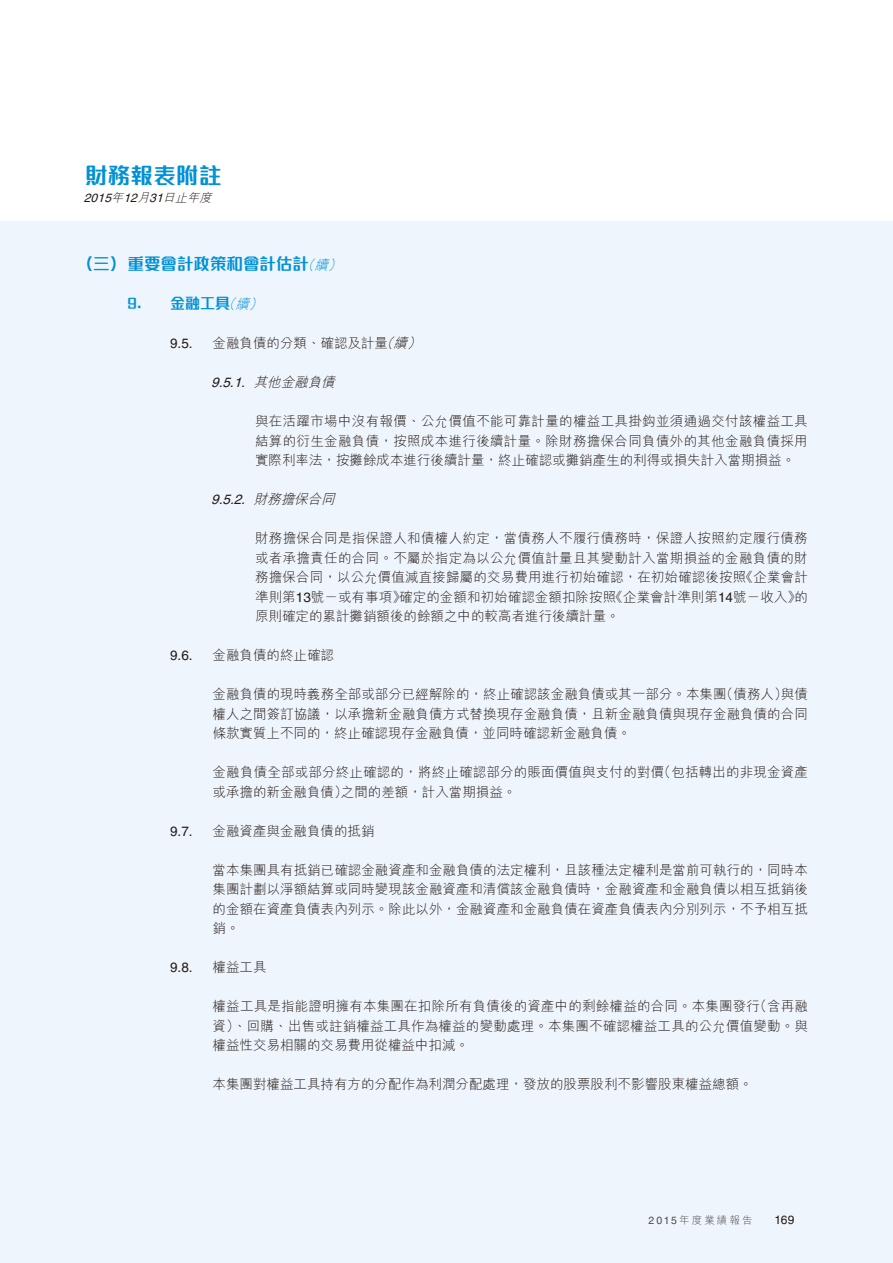
<style>
.page{position:relative;width:893px;height:1263px;background:#fff}
.page>*{position:absolute;margin:0;border:0;box-sizing:border-box;transform-origin:0 0}
.t1{font:700 22.5px "M Finance HK";letter-spacing:.015em;color:#0091d5}
.t2{font:700 16.5px "M Finance HK";color:#0091d5}
.t3{font:700 15px "M Finance HK";color:#0091d5}
.t4{font:300 13.5px/19.5px "M Hei HK";color:#231916;text-align:justify}
.t5{font:italic 13.5px "Helvetica LT Std";color:#231916}
.t6{font:13.5px "Helvetica LT Std";color:#231916}
.t7{font:italic 12px "Helvetica LT Std";color:#231916}
.t8{font:12px "Helvetica LT Std";color:#231916}
.t9{font:300 10.5px "M Hei HK";letter-spacing:.2em;color:#4d4a4a}
.s1{font-family:"M Hei HK";font-weight:300}
.s2{font-family:"M Hei HK";font-weight:300;font-style:italic;font-size:13.5px}
.s3{font-style:italic}
.s4{font-family:"Helvetica LT Std";font-weight:400}
</style>
<div class="page">
<div style="left:0;top:221px;width:893px;height:1042px;background:#eef5fc"></div>
<h1 class="t1" style="left:85px;top:164px;width:138px">財務報表附註</h1>
<p class="t7" style="left:84px;top:191px;width:132px">2015<span class="s1">年</span>12<span class="s1">月</span>31<span class="s1">日止年度</span></p>
<p class="t2" style="left:77px;top:255px;width:270px">（三） 重要會計政策和會計估計<span class="s2">（續）</span></p>
<p class="t3" style="left:128px;top:296px;width:140px">9. 金融工具<span class="s2">（續）</span></p>
<p class="t6" style="left:170px;top:336px;width:24px">9.5.</p>
<p class="t4" style="left:213px;top:333px;width:213px">金融負債的分類、確認及計量<span class="s3">（續）</span></p>
<p class="t5" style="left:211px;top:375px;width:129px">9.5.1. <span class="s1">其他金融負債</span></p>
<p class="t4" style="left:255px;top:411px;width:554px">與在活躍市場中沒有報價、公允價值不能可靠計量的權益工具掛鈎並須通過交付該權益工具結算的衍生金融負債，按照成本進行後續計量。除財務擔保合同負債外的其他金融負債採用實際利率法，按攤餘成本進行後續計量，終止確認或攤銷產生的利得或損失計入當期損益。</p>
<p class="t5" style="left:211px;top:492px;width:129px">9.5.2. <span class="s1">財務擔保合同</span></p>
<p class="t4" style="left:255px;top:528px;width:554px">財務擔保合同是指保證人和債權人約定，當債務人不履行債務時，保證人按照約定履行債務或者承擔責任的合同。不屬於指定為以公允價值計量且其變動計入當期損益的金融負債的財務擔保合同，以公允價值減直接歸屬的交易費用進行初始確認，在初始確認後按照《企業會計準則第<span class="s4">13</span>號－或有事項》確定的金額和初始確認金額扣除按照《企業會計準則第<span class="s4">14</span>號－收入》的原則確定的累計攤銷額後的餘額之中的較高者進行後續計量。</p>
<p class="t6" style="left:170px;top:648px;width:24px">9.6.</p>
<p class="t4" style="left:213px;top:645px;width:123px">金融負債的終止確認</p>
<p class="t4" style="left:213px;top:684px;width:597px">金融負債的現時義務全部或部分已經解除的，終止確認該金融負債或其一部分。本集團（債務人）與債權人之間簽訂協議，以承擔新金融負債方式替換現存金融負債，且新金融負債與現存金融負債的合同條款實質上不同的，終止確認現存金融負債，並同時確認新金融負債。</p>
<p class="t4" style="left:213px;top:762px;width:597px">金融負債全部或部分終止確認的，將終止確認部分的賬面價值與支付的對價（包括轉出的非現金資產或承擔的新金融負債）之間的差額，計入當期損益。</p>
<p class="t6" style="left:170px;top:823px;width:24px">9.7.</p>
<p class="t4" style="left:213px;top:821px;width:163px">金融資產與金融負債的抵銷</p>
<p class="t4" style="left:213px;top:860px;width:597px">當本集團具有抵銷已確認金融資產和金融負債的法定權利，且該種法定權利是當前可執行的，同時本集團計劃以淨額結算或同時變現該金融資產和清償該金融負債時，金融資產和金融負債以相互抵銷後的金額在資產負債表內列示。除此以外，金融資產和金融負債在資產負債表內分別列示，不予相互抵銷。</p>
<p class="t6" style="left:170px;top:960px;width:24px">9.8.</p>
<p class="t4" style="left:213px;top:957px;width:55px">權益工具</p>
<p class="t4" style="left:213px;top:996px;width:597px">權益工具是指能證明擁有本集團在扣除所有負債後的資產中的剩餘權益的合同。本集團發行（含再融資）、回購、出售或註銷權益工具作為權益的變動處理。本集團不確認權益工具的公允價值變動。與權益性交易相關的交易費用從權益中扣減。</p>
<p class="t4" style="left:213px;top:1074px;width:541px">本集團對權益工具持有方的分配作為利潤分配處理，發放的股票股利不影響股東權益總額。</p>
<p class="t9" style="left:649px;top:1215px;width:106px"><span class="s4">2015</span>年度業績報告</p>
<p class="t8" style="left:775px;top:1213px;width:21px">169</p>
</div>
